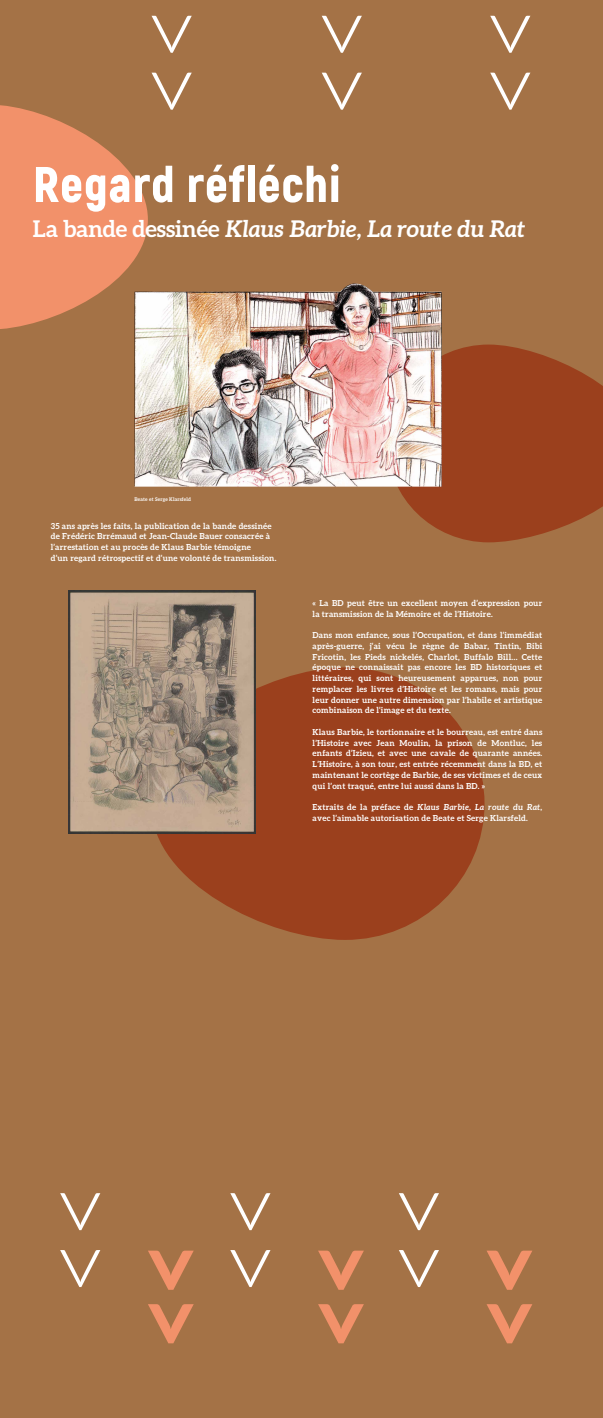
<style>
.page{position:relative;width:603px;height:1418px;background:#fff}
.page>*{position:absolute;margin:0;border:0;box-sizing:border-box;transform-origin:0 0}
.t1{font:900 50px "Akrobat";letter-spacing:.02em;color:#fff}
.t2{font:italic 700 23px "Aleo";letter-spacing:-.005em;color:#fff}
.t3{font:700 8.28px/10.8px "Aleo";letter-spacing:.025em;color:#fff}
.t4{font:700 5.03px "Aleo";letter-spacing:.025em;color:#fff}
.s1{font-style:normal}
.s2{font-style:italic}
</style>
<div class="page">
<div style="left:0;top:0;width:602px;height:1417px;background:#a47246"></div>
<svg style="left:157px;top:667px;width:327px;height:272px;fill:#9b401d"></svg>
<svg style="left:60px;top:1193px;width:40px;height:37px"></svg>
<svg style="left:60px;top:1250px;width:40px;height:36px"></svg>
<svg style="left:148px;top:1250px;width:46px;height:39px"></svg>
<svg style="left:148px;top:1304px;width:46px;height:39px"></svg>
<svg style="left:230px;top:1193px;width:40px;height:37px"></svg>
<svg style="left:230px;top:1250px;width:40px;height:36px"></svg>
<svg style="left:318px;top:1250px;width:46px;height:39px"></svg>
<svg style="left:318px;top:1304px;width:46px;height:39px"></svg>
<svg style="left:399px;top:1193px;width:40px;height:37px"></svg>
<svg style="left:399px;top:1250px;width:40px;height:36px"></svg>
<svg style="left:487px;top:1250px;width:45px;height:39px"></svg>
<svg style="left:486px;top:1304px;width:46px;height:39px"></svg>
<svg style="left:151px;top:16px;width:41px;height:37px"></svg>
<svg style="left:0;top:73px;width:192px;height:256px"></svg>
<svg style="left:322px;top:16px;width:40px;height:37px"></svg>
<svg style="left:322px;top:73px;width:40px;height:37px"></svg>
<svg style="left:490px;top:16px;width:40px;height:37px"></svg>
<svg style="left:490px;top:73px;width:40px;height:37px"></svg>
<svg style="left:387px;top:344px;width:215px;height:198px;background:#9c4723"></svg>
<img style="left:68px;top:590px;width:188px;height:244px">
<img style="left:134px;top:283px;width:307px;height:203px">
<h1 class="t1" style="left:33px;top:152px;width:309px">Regard réfléchi</h1>
<h2 class="t2" style="left:33px;top:215px;width:494px"><span class="s1">La bande dessinée</span> Klaus Barbie, La route du Rat</h2>
<p class="t4" style="left:134px;top:496px;width:58px">Beate et Serge Klarsfeld</p>
<p class="t3" style="left:51px;top:520px;width:227px">35 ans après les faits, la publication de la bande dessinée de Frédéric Brrémaud et Jean-Claude Bauer consacrée à l’arrestation et au procès de Klaus Barbie témoigne<br>d’un regard rétrospectif et d’une volonté de transmission.</p>
<p class="t3" style="left:312px;top:597px;width:231px">« La BD peut être un excellent moyen d’expression pour la transmission de la Mémoire et de l’Histoire.</p>
<p class="t3" style="left:312px;top:629px;width:231px;text-align:justify">Dans mon enfance, sous l’Occupation, et dans l’immédiat après-guerre, j’ai vécu le règne de Babar, Tintin, Bibi Fricotin, les Pieds nickelés, Charlot, Buffalo Bill… Cette époque ne connaissait pas encore les BD historiques et littéraires, qui sont heureusement apparues, non pour remplacer les livres d’Histoire et les romans, mais pour leur donner une autre dimension par l’habile et artistique combinaison de l’image et du texte.</p>
<p class="t3" style="left:312px;top:726px;width:231px;text-align:justify">Klaus Barbie, le tortionnaire et le bourreau, est entré dans l’Histoire avec Jean Moulin, la prison de Montluc, les enfants d’Izieu, et avec une cavale de quarante années.<br>L’Histoire, à son tour, est entrée récemment dans la BD, et maintenant le cortège de Barbie, de ses victimes et de ceux qui l’ont traqué, entre lui aussi dans la BD. »</p>
<p class="t3" style="left:312px;top:801px;width:231px">Extraits de la préface de <span class="s2">Klaus Barbie, La route du Rat</span>, avec l’aimable autorisation de Beate et Serge Klarsfeld.</p>
</div>
